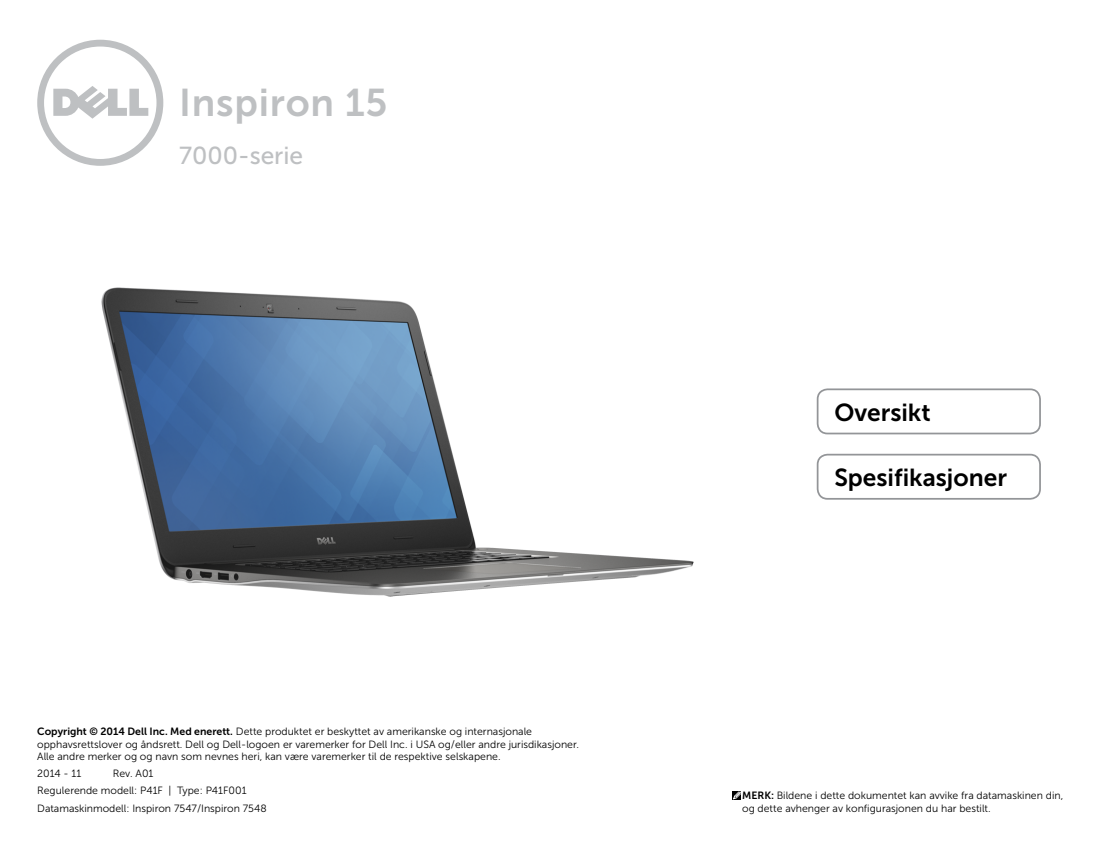
<style>
.page{position:relative;width:1117px;height:844px;background:#fff}
.page>*{position:absolute;margin:0;border:0;box-sizing:border-box;transform-origin:0 0}
.Brand{font:38.5px "Museo Sans For Dell 700";letter-spacing:.02em;color:#bec0c2}
.Cover_Title{font:24.5px "Museo Sans For Dell 700";color:#000}
.Model{font:24.5px "Museo Sans For Dell 500";color:#bec0c2}
.Legal_1{font:10.5px/12.2px "Museo Sans For Dell 300";color:#000}
.Note_Legal{font:10.5px/12.2px "Museo Sans For Dell 300";color:#000}
.s1{font-family:"Museo Sans For Dell 700"}
</style>
<div class="page">
<div style="left:816px;top:388px;width:224px;height:46px;border:2px solid #939598;border-radius:10px"></div>
<div style="left:816px;top:453px;width:224px;height:46px;border:2px solid #939598;border-radius:10px"></div>
<img style="left:101px;top:287px;width:593px;height:310px">
<svg style="left:37px;top:40px;width:126px;height:126px"></svg>
<div style="left:732px;top:791px;width:8px;height:9px;background:#000"></div>
<svg style="left:733px;top:791px;width:7px;height:8px"></svg>
<p class="Brand" style="left:179px;top:81px;width:210px">Inspiron 15</p>
<p class="Model" style="left:179px;top:142px;width:125px">7000-serie</p>
<p class="Cover_Title" style="left:834px;top:398px;width:98px">Oversikt</p>
<p class="Cover_Title" style="left:834px;top:463px;width:174px">Spesifikasjoner</p>
<p class="Legal_1" style="left:37px;top:725px;width:543px"><span class="s1">Copyright © 2014 Dell Inc. Med enerett.</span> Dette produktet er beskyttet av amerikanske og internasjonale opphavsrettslover og åndsrett. Dell og Dell-logoen er varemerker for Dell Inc. i USA og/eller andre jurisdikasjoner.<br>Alle andre merker og og navn som nevnes heri, kan være varemerker til de respektive selskapene.</p>
<p class="Legal_1" style="left:37px;top:767px;width:46px">2014 ‑ 11</p>
<p class="Legal_1" style="left:113px;top:767px;width:42px">Rev. A01</p>
<p class="Legal_1" style="left:37px;top:784px;width:211px">Regulerende modell: P41F | Type: P41F001</p>
<p class="Legal_1" style="left:37px;top:801px;width:231px">Datamaskinmodell: Inspiron 7547/Inspiron 7548</p>
<p class="Note_Legal" style="left:742px;top:789px;width:322px"><span class="s1">MERK:</span> Bildene i dette dokumentet kan avvike fra datamaskinen din, og dette avhenger av konfigurasjonen du har bestilt.</p>
</div>
